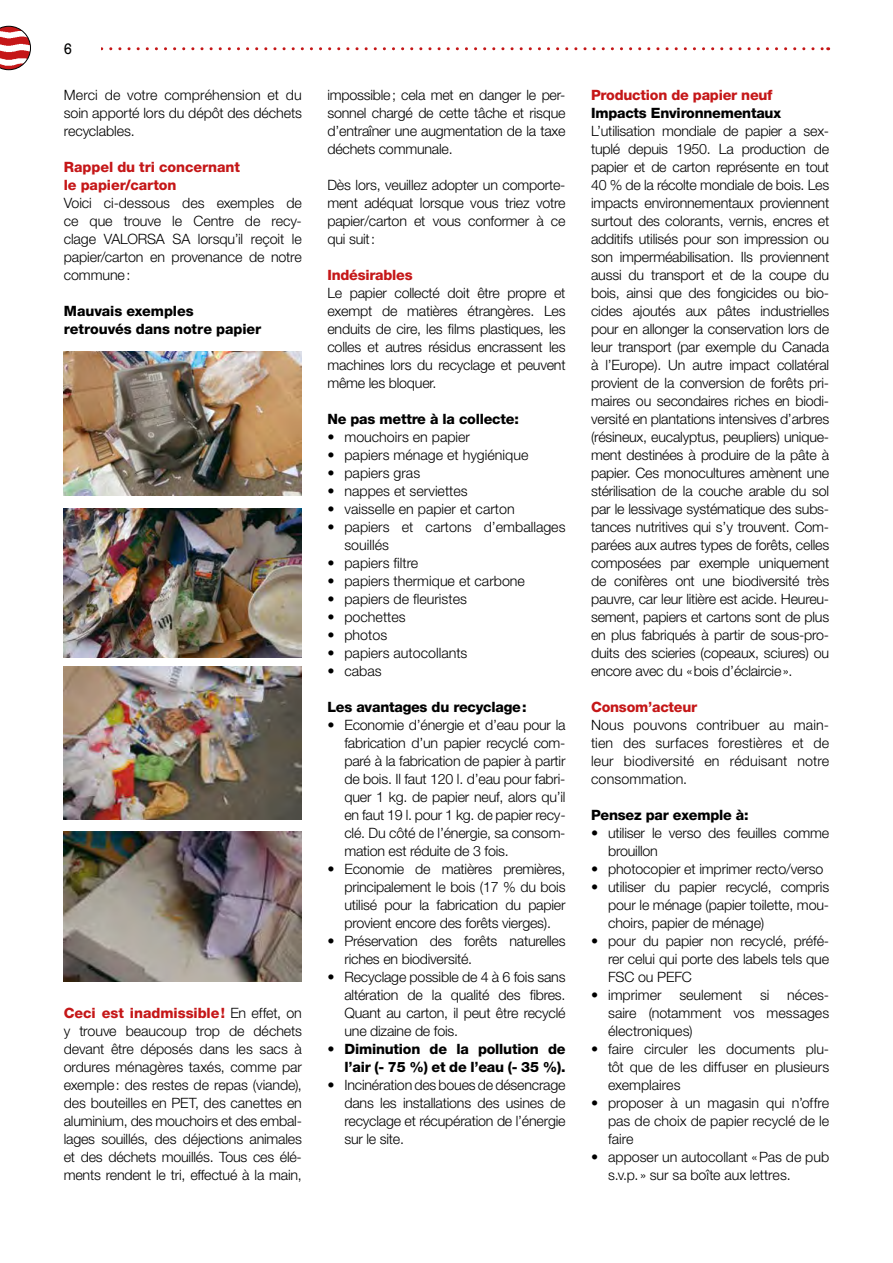
<style>
.page{position:relative;width:893px;height:1263px;background:#fff}
.page>*{position:absolute;margin:0;border:0;box-sizing:border-box;transform-origin:0 0}
.t1{font:300 14.25px/18px "Helvetica Neue LT Std";letter-spacing:-.01em;color:#000;text-align:justify}
.t2{font:800 14.25px/18px "Helvetica Neue LT Std";letter-spacing:-.015em;color:#000}
.t3{font:800 14.25px/18px "Helvetica Neue LT Std";letter-spacing:-.015em;color:#c51718}
.t4{font:14.25px "Rockwell";color:#000}
.s1{font-weight:800;color:#c51718}
.s2{font-weight:300}
</style>
<div class="page">
<svg style="left:101px;top:47px;width:728px;height:3px"></svg>
<svg style="left:0;top:26px;width:31px;height:44px"></svg>
<img style="left:64px;top:352px;width:238px;height:144px">
<img style="left:64px;top:509px;width:238px;height:149px">
<img style="left:64px;top:667px;width:238px;height:153px">
<img style="left:64px;top:831px;width:238px;height:151px">
<p class="t4" style="left:64px;top:40px;width:10px">6</p>
<p class="t1" style="left:64px;top:85px;width:240px">Merci de votre compréhension et du soin apporté lors du dépôt des déchets recyclables.</p>
<p class="t3" style="left:64px;top:158px;width:178px">Rappel du tri concernant le papier/carton</p>
<p class="t1" style="left:64px;top:193px;width:240px">Voici ci-dessous des exemples de ce que trouve le Centre de recy&shy;clage VALORSA SA lorsqu’il reçoit le papier/carton en provenance de notre commune:</p>
<p class="t2" style="left:64px;top:302px;width:199px">Mauvais exemples retrouvés dans notre papier</p>
<p class="t1" style="left:64px;top:1003px;width:240px"><span class="s1">Ceci est inadmissible!</span> En effet, on y trouve beaucoup trop de déchets devant être déposés dans les sacs à ordures ménagères taxés, comme par exemple: des restes de repas (viande), des bouteilles en PET, des canettes en aluminium, des mouchoirs et des embal&shy;lages souillés, des déjections animales et des déchets mouillés. Tous ces élé&shy;ments rendent le tri, effectué à la main,</p>
<p class="t1" style="left:327px;top:85px;width:240px">impossible; cela met en danger le per&shy;sonnel chargé de cette tâche et risque d’entraîner une augmentation de la taxe déchets communale.</p>
<p class="t1" style="left:327px;top:175px;width:240px">Dès lors, veuillez adopter un comporte&shy;ment adéquat lorsque vous triez votre papier/carton et vous conformer à ce qui suit:</p>
<p class="t3" style="left:327px;top:266px;width:87px">Indésirables</p>
<p class="t1" style="left:327px;top:283px;width:240px">Le papier collecté doit être propre et exempt de matières étrangères. Les enduits de cire, les films plastiques, les colles et autres résidus encrassent les machines lors du recyclage et peuvent même les bloquer.</p>
<p class="t2" style="left:327px;top:410px;width:193px">Ne pas mettre à la collecte:</p>
<p class="t1" style="left:327px;top:427px;width:144px">• mouchoirs en papier</p>
<p class="t1" style="left:327px;top:445px;width:202px">• papiers ménage et hygiénique</p>
<p class="t1" style="left:327px;top:463px;width:94px">• papiers gras</p>
<p class="t1" style="left:327px;top:481px;width:142px">• nappes et serviettes</p>
<p class="t1" style="left:327px;top:499px;width:189px">• vaisselle en papier et carton</p>
<p class="t1" style="left:344px;top:517px;width:223px;text-indent:-17px">• papiers et cartons d’emballages souillés</p>
<p class="t1" style="left:327px;top:553px;width:92px">• papiers filtre</p>
<p class="t1" style="left:327px;top:571px;width:199px">• papiers thermique et carbone</p>
<p class="t1" style="left:327px;top:589px;width:141px">• papiers de fleuristes</p>
<p class="t1" style="left:327px;top:607px;width:80px">• pochettes</p>
<p class="t1" style="left:327px;top:625px;width:61px">• photos</p>
<p class="t1" style="left:327px;top:643px;width:142px">• papiers autocollants</p>
<p class="t1" style="left:327px;top:661px;width:56px">• cabas</p>
<p class="t2" style="left:327px;top:698px;width:201px">Les avantages du recyclage:</p>
<p class="t1" style="left:344px;top:715px;width:223px;text-indent:-17px">• Economie d’énergie et d’eau pour la fabrication d’un papier recyclé com&shy;paré à la fabrication de papier à partir de bois. Il faut 120 l. d’eau pour fabri&shy;quer 1 kg. de papier neuf, alors qu’il en faut 19 l. pour 1 kg. de papier recy&shy;clé. Du côté de l’énergie, sa consom&shy;mation est réduite de 3 fois.</p>
<p class="t1" style="left:344px;top:859px;width:223px;text-indent:-17px">• Economie de matières premières, principalement le bois (17 % du bois utilisé pour la fabrication du papier provient encore des forêts vierges).</p>
<p class="t1" style="left:344px;top:931px;width:223px;text-indent:-17px">• Préservation des forêts naturelles riches en biodiversité.</p>
<p class="t1" style="left:344px;top:967px;width:223px;text-indent:-17px">• Recyclage possible de 4 à 6 fois sans altération de la qualité des fibres.<br>Quant au carton, il peut être recyclé une dizaine de fois.</p>
<p class="t2" style="left:327px;top:1040px;width:240px;text-align:right"><span class="s2">•</span> Diminution de la pollution de l’air (- 75 %) et de l’eau (- 35 %).</p>
<p class="t1" style="left:344px;top:1075px;width:223px;text-indent:-17px">• Incinération des boues de désencrage dans les installations des usines de recyclage et récupération de l’énergie sur le site.</p>
<p class="t3" style="left:591px;top:86px;width:183px">Production de papier neuf</p>
<p class="t2" style="left:591px;top:103px;width:191px">Impacts Environnementaux</p>
<p class="t1" style="left:591px;top:121px;width:240px">L’utilisation mondiale de papier a sex&shy;tuplé depuis 1950. La production de papier et de carton représente en tout 40 % de la récolte mondiale de bois. Les impacts environnementaux proviennent surtout des colorants, vernis, encres et additifs utilisés pour son impression ou son imperméabilisation. Ils proviennent aussi du transport et de la coupe du bois, ainsi que des fongicides ou bio&shy;cides ajoutés aux pâtes industrielles pour en allonger la conservation lors de leur transport (par exemple du Canada à l’Europe). Un autre impact collatéral provient de la conversion de forêts pri&shy;maires ou secondaires riches en biodi&shy;versité en plantations intensives d’arbres (résineux, eucalyptus, peupliers) unique&shy;ment destinées à produire de la pâte à papier. Ces monocultures amènent une stérilisation de la couche arable du sol par le lessivage systématique des subs&shy;tances nutritives qui s’y trouvent. Com&shy;parées aux autres types de forêts, celles composées par exemple uniquement de conifères ont une biodiversité très pauvre, car leur litière est acide. Heureu&shy;sement, papiers et cartons sont de plus en plus fabriqués à partir de sous-pro&shy;duits des scieries (copeaux, sciures) ou encore avec du «bois d’éclaircie».</p>
<p class="t3" style="left:591px;top:697px;width:108px">Consom’acteur</p>
<p class="t1" style="left:591px;top:715px;width:240px">Nous pouvons contribuer au main&shy;tien des surfaces forestières et de leur biodiversité en réduisant notre consommation.</p>
<p class="t2" style="left:591px;top:805px;width:159px">Pensez par exemple à:</p>
<p class="t1" style="left:608px;top:823px;width:223px;text-indent:-17px">• utiliser le verso des feuilles comme brouillon</p>
<p class="t1" style="left:591px;top:859px;width:234px">• photocopier et imprimer recto/verso</p>
<p class="t1" style="left:608px;top:877px;width:223px;text-indent:-17px">• utiliser du papier recyclé, compris pour le ménage (papier toilette, mou&shy;choirs, papier de ménage)</p>
<p class="t1" style="left:608px;top:931px;width:223px;text-indent:-17px">• pour du papier non recyclé, préfé&shy;rer celui qui porte des labels tels que FSC ou PEFC</p>
<p class="t1" style="left:608px;top:985px;width:223px;text-indent:-17px">• imprimer seulement si néces&shy;saire (notamment vos messages électroniques)</p>
<p class="t1" style="left:608px;top:1039px;width:223px;text-indent:-17px">• faire circuler les documents plu&shy;tôt que de les diffuser en plusieurs exemplaires</p>
<p class="t1" style="left:608px;top:1093px;width:223px;text-indent:-17px">• proposer à un magasin qui n’offre pas de choix de papier recyclé de le faire</p>
<p class="t1" style="left:608px;top:1147px;width:223px;text-indent:-17px">• apposer un autocollant «Pas de pub s.v.p.» sur sa boîte aux lettres.</p>
</div>
